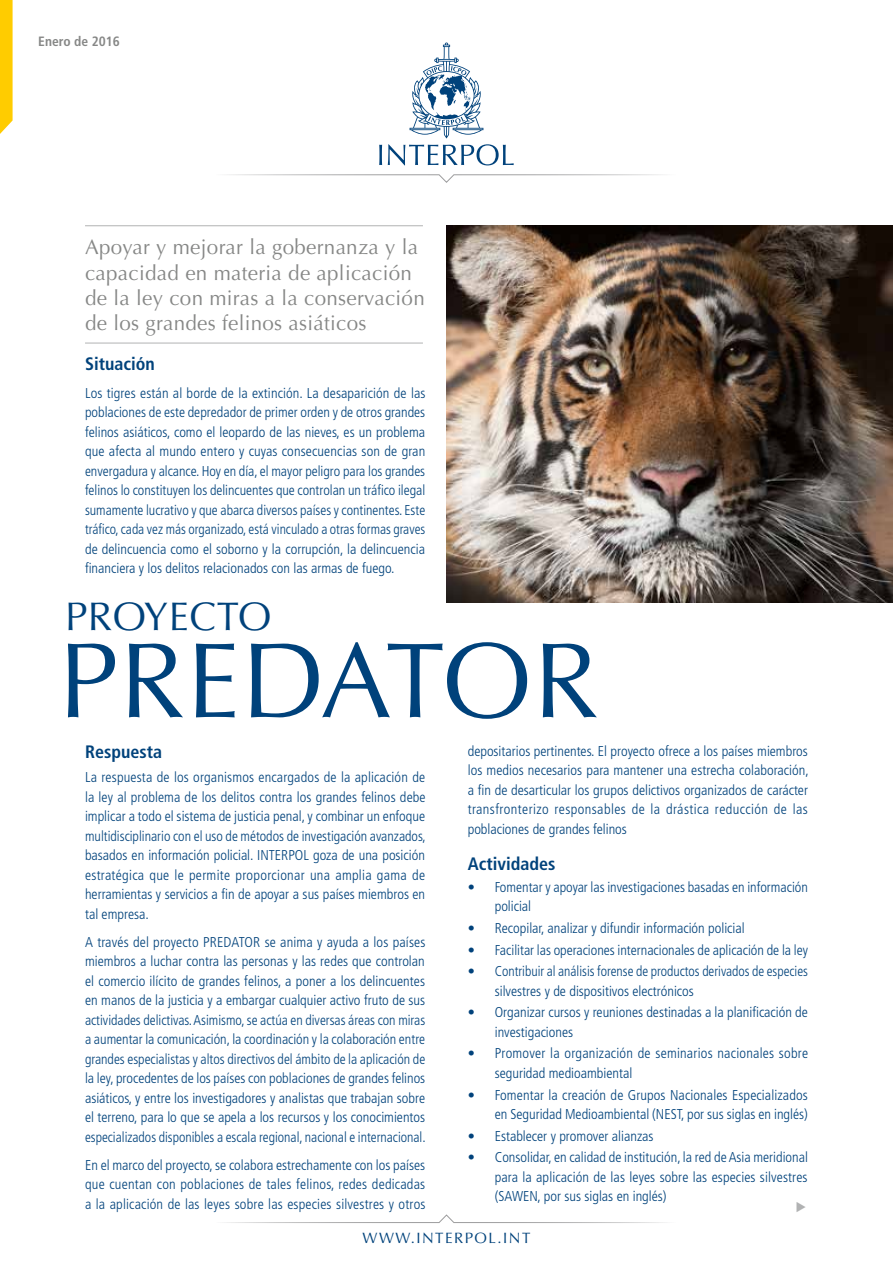
<style>
.page{position:relative;width:893px;height:1263px;background:#fff}
.page>*{position:absolute;margin:0;border:0;box-sizing:border-box;transform-origin:0 0}
.t1{font:106.95px "Optima LT Std";letter-spacing:.015em;color:#00427b}
.t2{font:39.9px "Optima LT Std";letter-spacing:.015em;color:#00427b}
.t3{font:21px/25.2px "Optima LT Std";letter-spacing:.015em;color:#868786}
.t4{font:700 condensed 18px "Frutiger LT Std";color:#00427b}
.t5{font:15px "Optima LT Std";letter-spacing:.1em;color:#00427b}
.txt{font:300 condensed 14.25px/19.5px "Frutiger LT Std";color:#00427b;text-align:justify}
.ref_number{font:700 condensed 13.5px "Frutiger LT Std";color:#868786}
</style>
<div class="page">
<svg style="left:227px;top:174px;width:436px;height:9px"></svg>
<svg style="left:379px;top:145px;width:3px;height:20px"></svg>
<svg style="left:388px;top:43px;width:126px;height:122px"></svg>
<svg style="left:0;top:0;width:13px;height:134px;background:#ffd014"></svg>
<img style="left:446px;top:225px;width:447px;height:377px">
<hr style="left:85px;top:225px;width:338px;height:1px;background:#b1b2b3">
<hr style="left:85px;top:343px;width:338px;height:1px;background:#b1b2b3">
<svg style="left:224px;top:1214px;width:443px;height:9px"></svg>
<p class="ref_number" style="left:38px;top:33px;width:83px">Enero de 2016</p>
<p class="t3" style="left:85px;top:235px;width:341px">Apoyar y mejorar la gobernanza y la capacidad en materia de aplicación de la ley con miras a la conservación de los grandes felinos asiáticos</p>
<p class="t4" style="left:85px;top:353px;width:71px">Situación</p>
<p class="txt" style="left:85px;top:383px;width:342px">Los tigres están al borde de la extinción. La desaparición de las poblaciones de este depredador de primer orden y de otros grandes felinos asiáticos, como el leopardo de las nieves, es un problema que afecta al mundo entero y cuyas consecuencias son de gran envergadura y alcance. Hoy en día, el mayor peligro para los grandes felinos lo constituyen los delincuentes que controlan un tráfico ilegal sumamente lucrativo y que abarca diversos países y continentes. Este tráfico, cada vez más organizado, está vinculado a otras formas graves de delincuencia como el soborno y la corrupción, la delincuencia financiera y los delitos relacionados con las armas de fuego.</p>
<p class="t2" style="left:65px;top:593px;width:208px">PROYECTO</p>
<p class="t1" style="left:58px;top:618px;width:542px">PREDATOR</p>
<p class="txt" style="left:468px;top:741px;width:342px">depositarios pertinentes. El proyecto ofrece a los países miembros los medios necesarios para mantener una estrecha colaboración, a fin de desarticular los grupos delictivos organizados de carácter transfronterizo responsables de la drástica reducción de las poblaciones de grandes felinos</p>
<p class="t4" style="left:468px;top:853px;width:89px">Actividades</p>
<p class="txt" style="left:495px;top:877px;width:315px;text-indent:-27px">• Fomentar y apoyar las investigaciones basadas en información policial</p>
<p class="txt" style="left:468px;top:918px;width:278px">• Recopilar, analizar y difundir información policial</p>
<p class="txt" style="left:468px;top:940px;width:342px">• Facilitar las operaciones internacionales de aplicación de la ley</p>
<p class="txt" style="left:495px;top:962px;width:315px;text-indent:-27px">• Contribuir al análisis forense de productos derivados de especies silvestres y de dispositivos electrónicos</p>
<p class="txt" style="left:495px;top:1003px;width:315px;text-indent:-27px">• Organizar cursos y reuniones destinadas a la planificación de investigaciones</p>
<p class="txt" style="left:495px;top:1044px;width:315px;text-indent:-27px">• Promover la organización de seminarios nacionales sobre seguridad medioambiental</p>
<p class="txt" style="left:468px;top:1085px;width:342px;text-align:right">• Fomentar la creación de Grupos Nacionales Especializados en Seguridad Medioambiental (NEST, por sus siglas en inglés)</p>
<p class="txt" style="left:468px;top:1126px;width:187px">• Establecer y promover alianzas</p>
<p class="txt" style="left:495px;top:1148px;width:315px;text-indent:-27px">• Consolidar, en calidad de institución, la red de Asia meridional para la aplicación de las leyes sobre las especies silvestres (SAWEN, por sus siglas en inglés)</p>
<p class="t4" style="left:85px;top:741px;width:79px">Respuesta</p>
<p class="txt" style="left:85px;top:768px;width:342px">La respuesta de los organismos encargados de la aplicación de la ley al problema de los delitos contra los grandes felinos debe implicar a todo el sistema de justicia penal, y combinar un enfoque multidisciplinario con el uso de métodos de investigación avanzados, basados en información policial. INTERPOL goza de una posición estratégica que le permite proporcionar una amplia gama de herramientas y servicios a fin de apoyar a sus países miembros en tal empresa.</p>
<p class="txt" style="left:85px;top:932px;width:342px">A través del proyecto PREDATOR se anima y ayuda a los países miembros a luchar contra las personas y las redes que controlan el comercio ilícito de grandes felinos, a poner a los delincuentes en manos de la justicia y a embargar cualquier activo fruto de sus actividades delictivas. Asimismo, se actúa en diversas áreas con miras a aumentar la comunicación, la coordinación y la colaboración entre grandes especialistas y altos directivos del ámbito de la aplicación de la ley, procedentes de los países con poblaciones de grandes felinos asiáticos, y entre los investigadores y analistas que trabajan sobre el terreno, para lo que se apela a los recursos y los conocimientos especializados disponibles a escala regional, nacional e internacional.</p>
<p class="txt" style="left:85px;top:1155px;width:342px">En el marco del proyecto, se colabora estrechamente con los países que cuentan con poblaciones de tales felinos, redes dedicadas a la aplicación de las leyes sobre las especies silvestres y otros</p>
<p class="t5" style="left:363px;top:1229px;width:169px">WWW.INTERPOL.INT</p>
</div>
